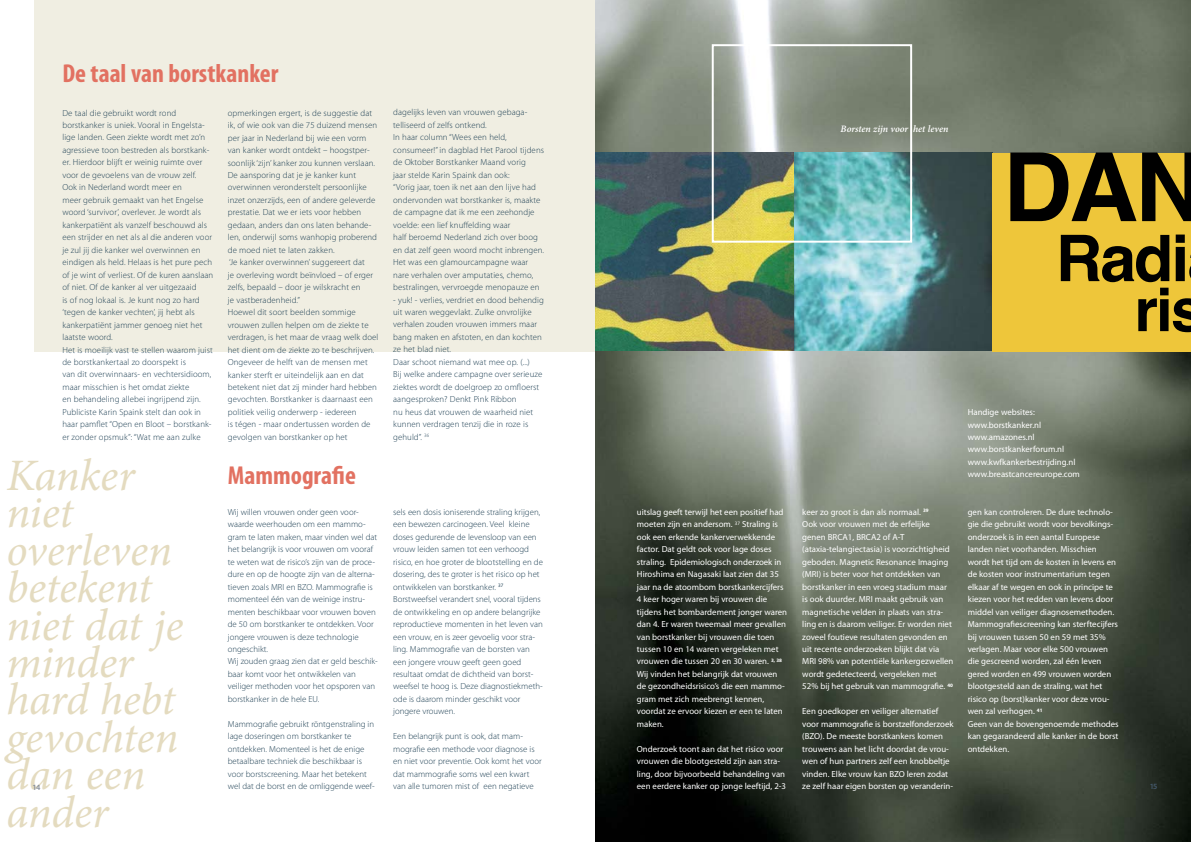
<style>
.page{position:relative;width:1191px;height:842px;background:#fff}
.page>*{position:absolute;margin:0;border:0;box-sizing:border-box;transform-origin:0 0}
.t1{font:700 95.3px "Helvetica";color:#000}
.t2{font:700 64.3px "Helvetica";color:#000}
.t3{font:700 60px "Helvetica";color:#000}
.t4{font:italic 45px/37.4px "Minion Pro";letter-spacing:-.005em;color:#e4dbbf}
.t5{font:700 condensed 26px "Myriad Pro";color:#e27161}
.t6{font:italic 600 9.8px "Minion Pro";color:#fff}
.t7{font:300 8.8px/12.5px "Myriad Pro";letter-spacing:.01em;color:#1d3f53}
.t8{font:8.8px/12.5px "Myriad Pro";color:#fff}
.t9{font:600 8px "Myriad Pro";color:#848d9b}
.t10{font:600 8px "Myriad Pro";color:#455a6d}
</style>
<div class="page">
<div style="left:34px;top:0;width:561px;height:352px;background:#f0eee2"></div>
<img style="left:595px;top:0;width:596px;height:842px">
<img style="left:595px;top:152px;width:199px;height:199px">
<svg style="left:794px;top:152px;width:198px;height:199px;background:#619398"></svg>
<div style="left:992px;top:153px;width:199px;height:198px;background:#eec63a"></div>
<div style="left:711px;top:44px;width:201px;height:199px;border:2px solid #fff"></div>
<p class="t5" style="left:62px;top:57px;width:217px">De taal van borstkanker</p>
<p class="t7" style="left:62px;top:106px;width:152px">De taal die gebruikt wordt rond borstkanker is uniek. Vooral in Engelsta&shy;lige landen. Geen ziekte wordt met zo’n agressieve toon bestreden als borstkank&shy;er. Hierdoor blijft er weinig ruimte over voor de gevoelens van de vrouw zelf.<br>Ook in Nederland wordt meer en<br>meer gebruik gemaakt van het Engelse woord ‘survivor’, overlever. Je wordt als kankerpatiënt als vanzelf beschouwd als een strijder en net als al die anderen voor je zul jij die kanker wel overwinnen en eindigen als held. Helaas is het pure pech of je wint of verliest. Of de kuren aanslaan of niet. Of de kanker al ver uitgezaaid<br>is of nog lokaal is. Je kunt nog zo hard ‘tegen de kanker vechten’, jij hebt als kankerpatiënt jammer genoeg niet het laatste woord.<br>Het is moeilijk vast te stellen waarom juist de borstkankertaal zo doorspekt is<br>van dit overwinnaars- en vechtersidioom, maar misschien is het omdat ziekte<br>en behandeling allebei ingrijpend zijn.<br>Publiciste Karin Spaink stelt dan ook in haar pamflet “Open en Bloot – borstkank&shy;er zonder opsmuk”: “Wat me aan zulke</p>
<p class="t7" style="left:393px;top:106px;width:152px">dagelijks leven van vrouwen gebaga&shy;telliseerd of zelfs ontkend.<br>In haar column “Wees een held, consumeer!” in dagblad Het Parool tijdens de Oktober Borstkanker Maand vorig<br>jaar stelde Karin Spaink dan ook:<br>“Vorig jaar, toen ik net aan den lijve had ondervonden wat borstkanker is, maakte de campagne dat ik me een zeehondje voelde: een lief knuffelding waar<br>half beroemd Nederland zich over boog en dat zelf geen woord mocht inbrengen.<br>Het was een glamourcampagne waar nare verhalen over amputaties, chemo, bestralingen, vervroegde menopauze en</p>
<p class="t7" style="left:228px;top:106px;width:152px">opmerkingen ergert, is de suggestie dat ik, of wie ook van die 75 duizend mensen per jaar in Nederland bij wie een vorm van kanker wordt ontdekt – hoogstper&shy;soonlijk ‘zijn’ kanker zou kunnen verslaan.<br>De aansporing dat je je kanker kunt overwinnen veronderstelt persoonlijke inzet onzerzijds, een of andere geleverde prestatie. Dat we er iets voor hebben gedaan, anders dan ons laten behande&shy;len, onderwijl soms wanhopig proberend de moed niet te laten zakken.<br>‘Je kanker overwinnen’ suggereert dat<br>je overleving wordt beïnvloed – of erger zelfs, bepaald – door je wilskracht en<br>je vastberadenheid.”<br>Hoewel dit soort beelden sommige vrouwen zullen helpen om de ziekte te verdragen, is het maar de vraag welk doel het dient om de ziekte zo te beschrijven.<br>Ongeveer de helft van de mensen met kanker sterft er uiteindelijk aan en dat betekent niet dat zij minder hard hebben gevochten. Borstkanker is daarnaast een politiek veilig onderwerp - iedereen<br>is tégen - maar ondertussen worden de gevolgen van borstkanker op het</p>
<p class="t6" style="left:840px;top:123px;width:109px">Borsten zijn voor het leven</p>
<p class="t1" style="left:1003px;top:102px;width:202px">DAN</p>
<p class="t2" style="left:1055px;top:200px;width:135px">Radi</p>
<p class="t3" style="left:1134px;top:256px;width:71px">ris</p>
<p class="t7" style="left:393px;top:293px;width:152px">- yuk! - verlies, verdriet en dood behendig uit waren weggevlakt. Zulke onvrolijke verhalen zouden vrouwen immers maar bang maken en afstoten, en dan kochten ze het blad niet.<br>Daar schoot niemand wat mee op. (...)<br>Bij welke andere campagne over serieuze ziektes wordt de doelgroep zo omfloerst aangesproken? Denkt Pink Ribbon<br>nu heus dat vrouwen de waarheid niet kunnen verdragen tenzij die in roze is gehuld”. <sup>36</sup></p>
<p class="t8" style="left:967px;top:406px;width:114px">Handige websites: www.borstkanker.nl www.amazones.nl www.borstkankerforum.nl www.kwfkankerbestrijding.nl www.breastcancereurope.com</p>
<h3 class="t4" style="left:6px;top:457px;width:178px">Kanker niet overleven betekent niet dat je minder hard hebt gevochten dan een ander</h3>
<p class="t5" style="left:228px;top:459px;width:130px">Mammografie</p>
<p class="t8" style="left:637px;top:505px;width:152px">uitslag geeft terwijl het een positief had moeten zijn en andersom. <sup>37</sup> Straling is ook een erkende kankerverwekkende factor. Dat geldt ook voor lage doses straling. Epidemiologisch onderzoek in Hiroshima en Nagasaki laat zien dat 35 jaar na de atoombom borstkankercijfers 4 keer hoger waren bij vrouwen die tijdens het bombardement jonger waren dan 4. Er waren tweemaal meer gevallen van borstkanker bij vrouwen die toen tussen 10 en 14 waren vergeleken met vrouwen die tussen 20 en 30 waren. <sup>3,</sup> <sup>38<br></sup>Wij vinden het belangrijk dat vrouwen de gezondheidsrisico’s die een mammo&shy;gram met zich meebrengt kennen, voordat ze ervoor kiezen er een te laten maken.</p>
<p class="t8" style="left:637px;top:742px;width:151px">Onderzoek toont aan dat het risico voor vrouwen die blootgesteld zijn aan stra&shy;ling, door bijvoorbeeld behandeling van een eerdere kanker op jonge leeftijd, 2-3</p>
<p class="t7" style="left:228px;top:506px;width:151px">Wij willen vrouwen onder geen voor&shy;waarde weerhouden om een mammo&shy;gram te laten maken, maar vinden wel dat het belangrijk is voor vrouwen om vooraf te weten wat de risico’s zijn van de proce&shy;dure en op de hoogte zijn van de alterna&shy;tieven zoals MRI en BZO. Mammografie is momenteel één van de weinige instru&shy;menten beschikbaar voor vrouwen boven de 50 om borstkanker te ontdekken. Voor jongere vrouwen is deze technologie ongeschikt.<br>Wij zouden graag zien dat er geld beschik&shy;baar komt voor het ontwikkelen van veiliger methoden voor het opsporen van borstkanker in de hele EU.</p>
<p class="t7" style="left:228px;top:718px;width:148px">Mammografie gebruikt röntgenstraling in lage doseringen om borstkanker te ontdekken. Momenteel is het de enige betaalbare techniek die beschikbaar is voor borstscreening. Maar het betekent wel dat de borst en de omliggende weef-</p>
<p class="t7" style="left:393px;top:506px;width:151px">sels een dosis ioniserende straling krijgen, een bewezen carcinogeen. Veel kleine doses gedurende de levensloop van een vrouw leiden samen tot een verhoogd risico, en hoe groter de blootstelling en de dosering, des te groter is het risico op het ontwikkelen van borstkanker. <sup>37<br></sup>Borstweefsel verandert snel, vooral tijdens de ontwikkeling en op andere belangrijke reproductieve momenten in het leven van een vrouw, en is zeer gevoelig voor stra&shy;ling. Mammografie van de borsten van een jongere vrouw geeft geen goed resultaat omdat de dichtheid van borst&shy;weefsel te hoog is. Deze diagnostiekmeth&shy;ode is daarom minder geschikt voor jongere vrouwen.</p>
<p class="t7" style="left:393px;top:730px;width:150px">Een belangrijk punt is ook, dat mam&shy;mografie een methode voor diagnose is en niet voor preventie. Ook komt het voor dat mammografie soms wel een kwart</p>
<p class="t8" style="left:802px;top:505px;width:153px">keer zo groot is dan als normaal. <sup>39<br></sup>Ook voor vrouwen met de erfelijke genen BRCA1, BRCA2 of A-T (ataxia-telangiectasia) is voorzichtigheid geboden. Magnetic Resonance Imaging (MRI) is beter voor het ontdekken van borstkanker in een vroeg stadium maar is ook duurder. MRI maakt gebruik van magnetische velden in plaats van stra&shy;ling en is daarom veiliger. Er worden niet zoveel foutieve resultaten gevonden en uit recente onderzoeken blijkt dat via MRI 98% van potentiële kankergezwellen wordt gedetecteerd, vergeleken met 52% bij het gebruik van mammografie. <sup>40</sup></p>
<p class="t8" style="left:802px;top:705px;width:153px">Een goedkoper en veiliger alternatief voor mammografie is borstzelfonderzoek (BZO). De meeste borstkankers komen trouwens aan het licht doordat de vrou&shy;wen of hun partners zelf een knobbeltje vinden. Elke vrouw kan BZO leren zodat ze zelf haar eigen borsten op veranderin-</p>
<p class="t8" style="left:967px;top:505px;width:152px">gen kan controleren. De dure technolo&shy;gie die gebruikt wordt voor bevolkings&shy;onderzoek is in een aantal Europese landen niet voorhanden. Misschien wordt het tijd om de kosten in levens en de kosten voor instrumentarium tegen elkaar af te wegen en ook in principe te kiezen voor het redden van levens door middel van veiliger diagnosemethoden.<br>Mammografiescreening kan sterftecijfers bij vrouwen tussen 50 en 59 met 35% verlagen. Maar voor elke 500 vrouwen die gescreend worden, zal één leven gered worden en 499 vrouwen worden blootgesteld aan de straling, wat het risico op (borst)kanker voor deze vrou&shy;wen zal verhogen. <sup>41<br></sup>Geen van de bovengenoemde methodes kan gegarandeerd alle kanker in de borst ontdekken.</p>
<p class="t9" style="left:33px;top:782px;width:9px">14</p>
<p class="t7" style="left:393px;top:780px;width:142px">van alle tumoren mist of een negatieve</p>
<p class="t10" style="left:1149px;top:781px;width:9px">15</p>
</div>
